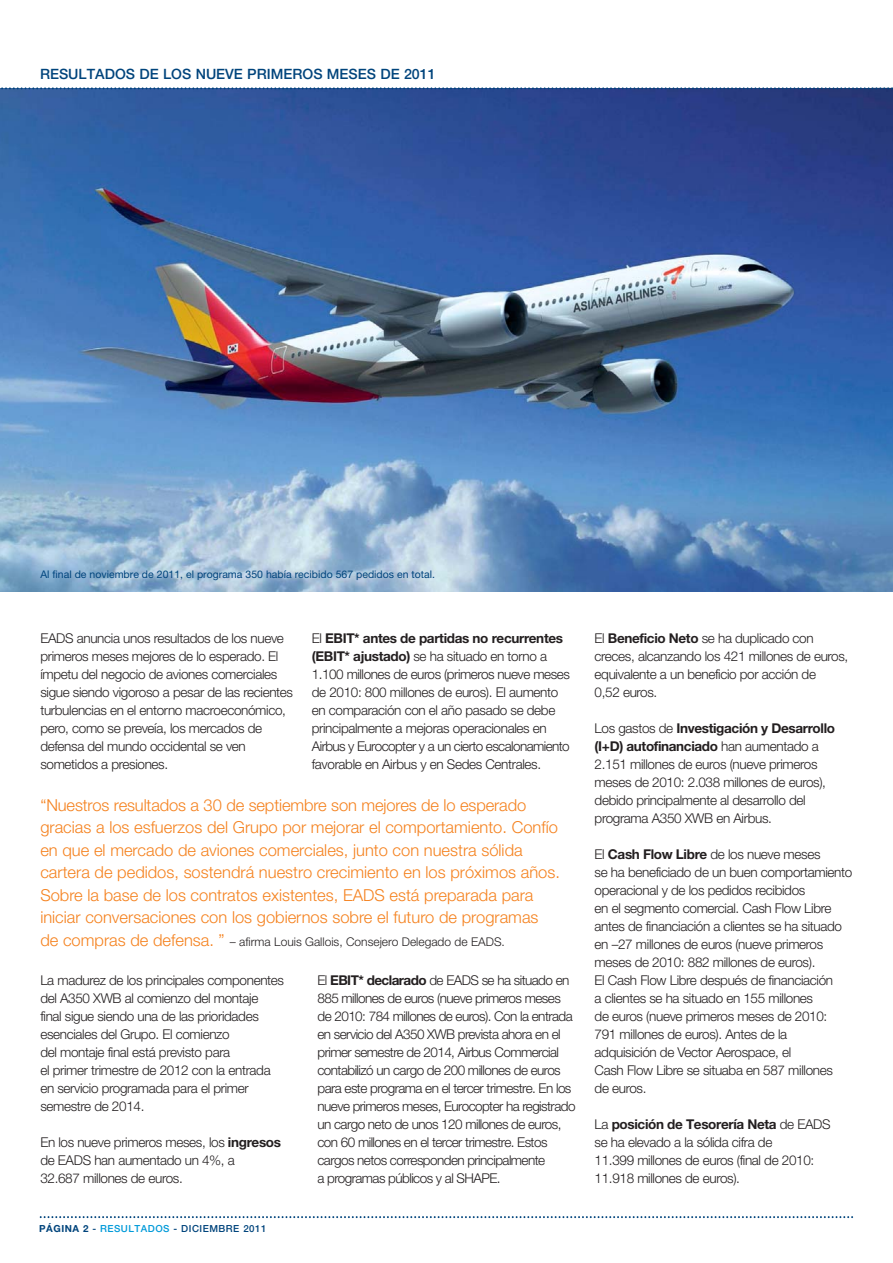
<style>
.page{position:relative;width:893px;height:1263px;background:#fff}
.page>*{position:absolute;margin:0;border:0;box-sizing:border-box;transform-origin:0 0}
.t1{font:300 16.5px/22.5px "Helvetica Neue";color:#f5821f}
.t2{font:500 14.25px "Helvetica Neue";color:#00447c}
.t3{font:300 13.5px/18px "Helvetica Neue";letter-spacing:-.025em;color:#231f20}
.t4{font:300 12px "Helvetica Neue";color:#231f20}
.t5{font:10.5px "Helvetica Neue";color:#00447c}
.t6{font:500 9.75px "Helvetica Neue";letter-spacing:.05em;color:#00447c}
.s1{font-weight:700}
.s2{font-size:16.5px;color:#f5821f}
.s3{color:#009ad9}
</style>
<div class="page">
<img style="left:0;top:89px;width:893px;height:503px">
<svg style="left:39px;top:1216px;width:815px;height:3px"></svg>
<svg style="left:0;top:87px;width:893px;height:2px"></svg>
<p class="t2" style="left:40px;top:68px;width:397px">RESULTADOS DE LOS NUEVE PRIMEROS MESES DE 2011</p>
<p class="t5" style="left:40px;top:570px;width:396px">Al final de noviembre de 2011, el programa 350 había recibido 567 pedidos en total.</p>
<p class="t3" style="left:40px;top:630px;width:254px">EADS anuncia unos resultados de los nueve primeros meses mejores de lo esperado. El ímpetu del negocio de aviones comerciales sigue siendo vigoroso a pesar de las recientes turbulencias en el entorno macroeconómico, pero, como se preveía, los mercados de defensa del mundo occidental se ven sometidos a presiones.</p>
<p class="t3" style="left:312px;top:630px;width:259px">El <span class="s1">EBIT* antes de partidas no recurrentes (EBIT* ajustado)</span> se ha situado en torno a 1.100 millones de euros (primeros nueve meses de 2010: 800 millones de euros). El aumento en comparación con el año pasado se debe principalmente a mejoras operacionales en Airbus y Eurocopter y a un cierto escalonamiento favorable en Airbus y en Sedes Centrales.</p>
<p class="t1" style="left:40px;top:795px;width:521px">“Nuestros resultados a 30 de septiembre son mejores de lo esperado gracias a los esfuerzos del Grupo por mejorar el comportamiento. Confío en que el mercado de aviones comerciales, junto con nuestra sólida cartera de pedidos, sostendrá nuestro crecimiento en los próximos años.<br>Sobre la base de los contratos existentes, EADS está preparada para iniciar conversaciones con los gobiernos sobre el futuro de programas</p>
<p class="t4" style="left:40px;top:937px;width:466px"><span class="s2">de compras de defensa. ”</span> – afirma Louis Gallois, Consejero Delegado de EADS.</p>
<p class="t3" style="left:40px;top:972px;width:245px">La madurez de los principales componentes del A350 XWB al comienzo del montaje<br>final sigue siendo una de las prioridades esenciales del Grupo. El comienzo<br>del montaje final está previsto para<br>el primer trimestre de 2012 con la entrada en servicio programada para el primer semestre de 2014.</p>
<p class="t3" style="left:40px;top:1134px;width:242px">En los nueve primeros meses, los <span class="s1">ingresos </span>de EADS han aumentado un 4%, a<br>32.687 millones de euros.</p>
<p class="t6" style="left:39px;top:1225px;width:229px"><span class="s1">PÁGINA 2</span> - <span class="s3">RESULTADOS</span> - DICIEMBRE 2011</p>
<p class="t3" style="left:317px;top:972px;width:259px">El <span class="s1">EBIT* declarado</span> de EADS se ha situado en 885 millones de euros (nueve primeros meses de 2010: 784 millones de euros). Con la entrada en servicio del A350 XWB prevista ahora en el primer semestre de 2014, Airbus Commercial contabilizó un cargo de 200 millones de euros para este programa en el tercer trimestre. En los nueve primeros meses, Eurocopter ha registrado un cargo neto de unos 120 millones de euros, con 60 millones en el tercer trimestre. Estos cargos netos corresponden principalmente<br>a programas públicos y al SHAPE.</p>
<p class="t3" style="left:595px;top:630px;width:255px">El <span class="s1">Beneficio Neto</span> se ha duplicado con creces, alcanzando los 421 millones de euros, equivalente a un beneficio por acción de<br>0,52 euros.</p>
<p class="t3" style="left:595px;top:720px;width:242px">Los gastos de <span class="s1">Investigación y Desarrollo (I+D) autofinanciado</span> han aumentado a 2.151 millones de euros (nueve primeros meses de 2010: 2.038 millones de euros), debido principalmente al desarrollo del programa A350 XWB en Airbus.</p>
<p class="t3" style="left:595px;top:846px;width:259px">El <span class="s1">Cash Flow Libre</span> de los nueve meses<br>se ha beneficiado de un buen comportamiento operacional y de los pedidos recibidos<br>en el segmento comercial. Cash Flow Libre antes de financiación a clientes se ha situado en –27 millones de euros (nueve primeros meses de 2010: 882 millones de euros).<br>El Cash Flow Libre después de financiación<br>a clientes se ha situado en 155 millones<br>de euros (nueve primeros meses de 2010:<br>791 millones de euros). Antes de la adquisición de Vector Aerospace, el<br>Cash Flow Libre se situaba en 587 millones<br>de euros.</p>
<p class="t3" style="left:595px;top:1116px;width:238px">La <span class="s1">posición de Tesorería Neta</span> de EADS se ha elevado a la sólida cifra de<br>11.399 millones de euros (final de 2010:<br>11.918 millones de euros).</p>
</div>
